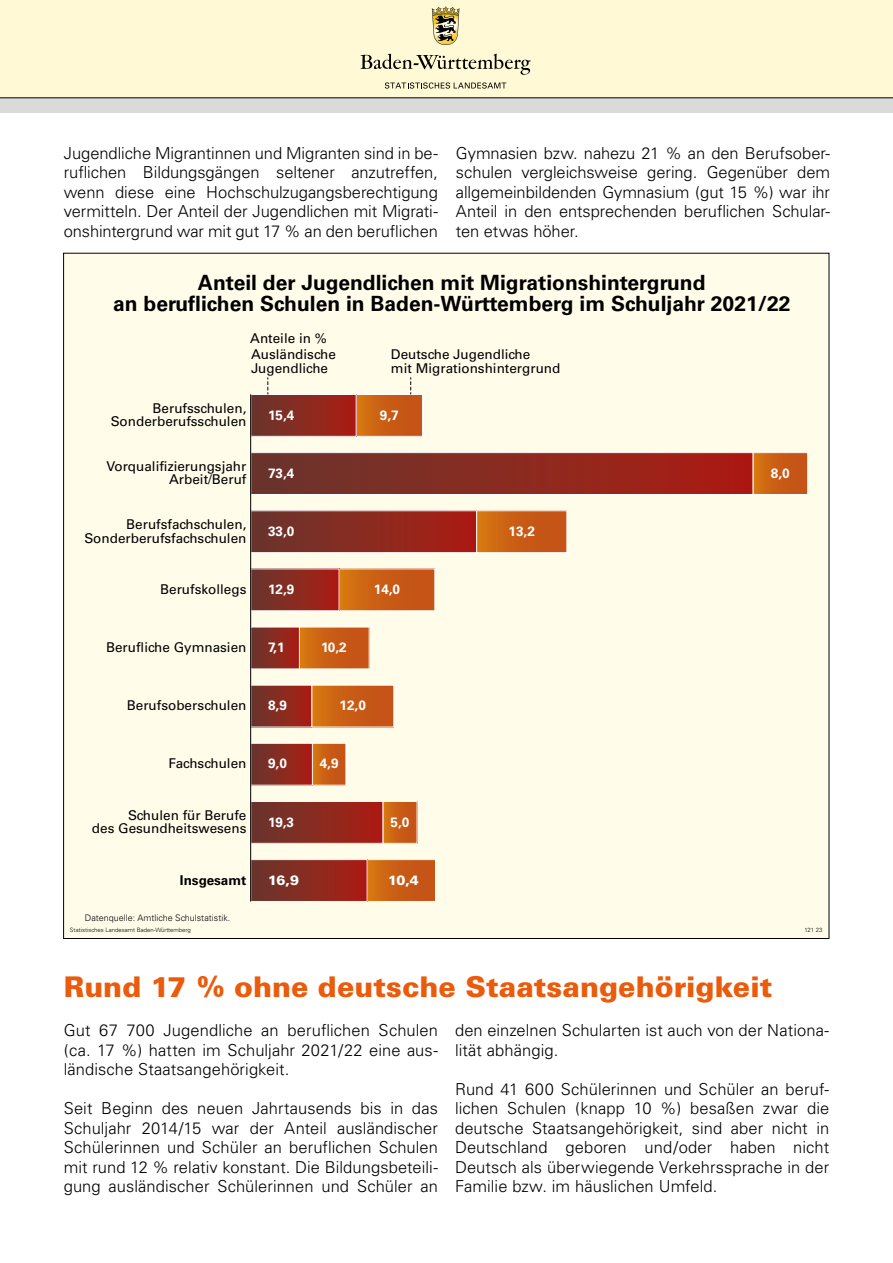
<style>
.page{position:relative;width:893px;height:1263px;background:#fff}
.page>*{position:absolute;margin:0;border:0;box-sizing:border-box;transform-origin:0 0}
.t1{font:900 28.5px "Univers";color:#ea5b0b}
.t2{font:700 21px/21px "Univers";color:#000;text-align:center}
.t3{font:300 16.5px/19.5px "Univers";color:#000;text-align:justify}
.t4{font:13.5px/13.5px "Univers";color:#000;text-align:right}
.t5{font:700 13.5px "Univers";color:#fff}
.t6{font:700 13.5px "Univers";color:#000}
.t7{font:900 13.5px "Univers";color:#fff}
.t8{font:300 9px "Univers";color:#000}
.t9{font:300 6px "Univers";color:#000}
</style>
<div class="page">
<div style="left:0;top:98px;width:893px;height:15px;background:#dadada"></div>
<div style="left:0;top:0;width:893px;height:98px;background:#fff9d5"></div>
<svg style="left:361px;top:54px;width:170px;height:21px"></svg>
<svg style="left:432px;top:6px;width:27px;height:39px"></svg>
<svg style="left:385px;top:82px;width:121px;height:7px"></svg>
<hr style="left:0;top:98px;width:893px;height:1px;background:#000">
<div style="left:64px;top:253px;width:765px;height:685px;background:#fffdea"></div>
<div style="left:356px;top:394px;width:66px;height:42px;background:linear-gradient(to right,#d57312,#c14d17)"></div>
<div style="left:356px;top:394px;width:67px;height:43px;border:1px solid #fff"></div>
<div style="left:753px;top:453px;width:55px;height:41px;background:linear-gradient(to right,#d47212,#c14c17)"></div>
<div style="left:753px;top:452px;width:55px;height:43px;border:1px solid #fff"></div>
<div style="left:477px;top:511px;width:90px;height:42px;background:linear-gradient(to right,#d47212,#c14c17)"></div>
<div style="left:476px;top:510px;width:91px;height:43px;border:1px solid #fff"></div>
<div style="left:339px;top:569px;width:96px;height:42px;background:linear-gradient(to right,#d47212,#c14d17)"></div>
<div style="left:299px;top:627px;width:70px;height:42px;background:linear-gradient(to right,#d57312,#c14d17)"></div>
<div style="left:312px;top:685px;width:82px;height:42px;background:linear-gradient(to right,#d47212,#c14d17)"></div>
<svg style="left:314px;top:745px;width:30px;height:38px"></svg>
<svg style="left:385px;top:803px;width:30px;height:38px"></svg>
<div style="left:367px;top:860px;width:68px;height:41px;background:linear-gradient(to right,#d47212,#c14d17)"></div>
<div style="left:367px;top:859px;width:69px;height:43px;border:1px solid #fff"></div>
<div style="left:251px;top:394px;width:105px;height:42px;background:linear-gradient(to right,#68362d,#ab1d13)"></div>
<div style="left:251px;top:394px;width:105px;height:43px;border:1px solid #fff"></div>
<div style="left:251px;top:453px;width:502px;height:41px;background:linear-gradient(to right,#68362d,#ac1c13)"></div>
<div style="left:251px;top:452px;width:502px;height:43px;border:1px solid #fff"></div>
<div style="left:251px;top:511px;width:226px;height:42px;background:linear-gradient(to right,#68362d,#ab1c13)"></div>
<div style="left:251px;top:510px;width:226px;height:43px;border:1px solid #fff"></div>
<div style="left:251px;top:569px;width:88px;height:42px;background:linear-gradient(to right,#68362d,#aa1d13)"></div>
<div style="left:251px;top:627px;width:48px;height:42px;background:linear-gradient(to right,#68362d,#a81e14)"></div>
<div style="left:251px;top:685px;width:61px;height:42px;background:linear-gradient(to right,#68362d,#ab1d13)"></div>
<div style="left:251px;top:743px;width:61px;height:42px;background:linear-gradient(to right,#68362d,#aa1d13)"></div>
<div style="left:251px;top:743px;width:62px;height:42px;border:1px solid #fff"></div>
<div style="left:251px;top:801px;width:132px;height:42px;background:linear-gradient(to right,#68362d,#ab1d13)"></div>
<div style="left:251px;top:801px;width:132px;height:42px;border:1px solid #fff"></div>
<div style="left:251px;top:860px;width:116px;height:41px;background:linear-gradient(to right,#68362d,#ab1d13)"></div>
<div style="left:251px;top:859px;width:116px;height:43px;border:1px solid #fff"></div>
<hr style="left:250px;top:394px;width:1px;height:507px;background:#000">
<svg style="left:268px;top:377px;width:1px;height:17px"></svg>
<svg style="left:410px;top:377px;width:1px;height:17px"></svg>
<p class="t3" style="left:64px;top:143px;width:376px">Jugendliche Migrantinnen und Migranten sind in be&shy;ruflichen Bildungsgängen seltener anzutreffen, wenn diese eine Hochschulzugangsberechtigung vermitteln. Der Anteil der Jugendlichen mit Migrati&shy;onshintergrund war mit gut 17 % an den beruflichen</p>
<p class="t3" style="left:456px;top:143px;width:376px">Gymnasien bzw. nahezu 21 % an den Berufsober&shy;schulen vergleichsweise gering. Gegenüber dem allgemeinbildenden Gymnasium (gut 15 %) war ihr Anteil in den entsprechenden beruflichen Schular&shy;ten etwas höher.</p>
<p class="t2" style="left:113px;top:272px;width:679px">Anteil der Jugendlichen mit Migrationshintergrund<br>an beruflichen Schulen in Baden-Württemberg im Schuljahr 2021/22</p>
<p class="t4" style="left:250px;top:331px;width:78px">Anteile in %</p>
<p class="t4" style="left:391px;top:348px;width:171px;text-align:left">Deutsche Jugendliche<br>mit Migrationshintergrund</p>
<p class="t4" style="left:251px;top:348px;width:86px;text-align:left">Ausländische<br>Jugendliche</p>
<p class="t4" style="left:111px;top:401px;width:137px">Berufsschulen,<br>Sonderberufsschulen</p>
<p class="t4" style="left:106px;top:459px;width:142px">Vorqualifizierungsjahr<br>Arbeit/Beruf</p>
<p class="t4" style="left:85px;top:518px;width:163px">Berufsfachschulen,<br>Sonderberufsfachschulen</p>
<p class="t4" style="left:160px;top:582px;width:88px">Berufskollegs</p>
<p class="t4" style="left:106px;top:641px;width:142px">Berufliche Gymnasien</p>
<p class="t4" style="left:127px;top:699px;width:121px">Berufsoberschulen</p>
<p class="t4" style="left:169px;top:757px;width:79px">Fachschulen</p>
<p class="t4" style="left:92px;top:808px;width:156px">Schulen für Berufe<br>des Gesundheitswesens</p>
<p class="t6" style="left:180px;top:872px;width:68px">Insgesamt</p>
<p class="t8" style="left:85px;top:912px;width:147px">Datenquelle: Amtliche Schulstatistik.</p>
<p class="t9" style="left:70px;top:926px;width:122px">Statistisches Landesamt Baden-Württemberg</p>
<p class="t5" style="left:268px;top:407px;width:28px">15,4</p>
<p class="t5" style="left:380px;top:407px;width:20px">9,7</p>
<p class="t5" style="left:268px;top:465px;width:28px">73,4</p>
<p class="t5" style="left:268px;top:523px;width:28px">33,0</p>
<p class="t5" style="left:268px;top:581px;width:28px">12,9</p>
<p class="t5" style="left:374px;top:581px;width:28px">14,0</p>
<p class="t5" style="left:268px;top:639px;width:18px">7,1</p>
<p class="t5" style="left:321px;top:639px;width:27px">10,2</p>
<p class="t5" style="left:268px;top:698px;width:20px">8,9</p>
<p class="t5" style="left:340px;top:697px;width:28px">12,0</p>
<p class="t5" style="left:268px;top:756px;width:20px">9,0</p>
<p class="t5" style="left:320px;top:756px;width:20px">4,9</p>
<p class="t5" style="left:268px;top:814px;width:28px">19,3</p>
<p class="t5" style="left:391px;top:814px;width:20px">5,0</p>
<p class="t7" style="left:268px;top:871px;width:32px">16,9</p>
<p class="t7" style="left:388px;top:871px;width:32px">10,4</p>
<p class="t5" style="left:509px;top:523px;width:28px">13,2</p>
<p class="t5" style="left:771px;top:465px;width:20px">8,0</p>
<p class="t9" style="left:805px;top:926px;width:20px">121 23</p>
<h1 class="t1" style="left:64px;top:969px;width:710px">Rund 17 % ohne deutsche Staatsangehörigkeit</h1>
<p class="t3" style="left:64px;top:1020px;width:376px">Gut 67 700 Jugendliche an beruflichen Schulen (ca. 17 %) hatten im Schuljahr 2021/22 eine aus&shy;ländische Staatsangehörigkeit.</p>
<p class="t3" style="left:64px;top:1098px;width:376px">Seit Beginn des neuen Jahrtausends bis in das Schuljahr 2014/15 war der Anteil ausländischer Schülerinnen und Schüler an beruflichen Schulen mit rund 12 % relativ konstant. Die Bildungsbeteili&shy;gung ausländischer Schülerinnen und Schüler an</p>
<p class="t3" style="left:455px;top:1020px;width:376px">den einzelnen Schularten ist auch von der Nationa&shy;lität abhängig.</p>
<p class="t3" style="left:455px;top:1079px;width:376px">Rund 41 600 Schülerinnen und Schüler an beruf&shy;lichen Schulen (knapp 10 %) besaßen zwar die deutsche Staatsangehörigkeit, sind aber nicht in Deutschland geboren und/oder haben nicht Deutsch als überwiegende Verkehrssprache in der Familie bzw. im häuslichen Umfeld.</p>
</div>
